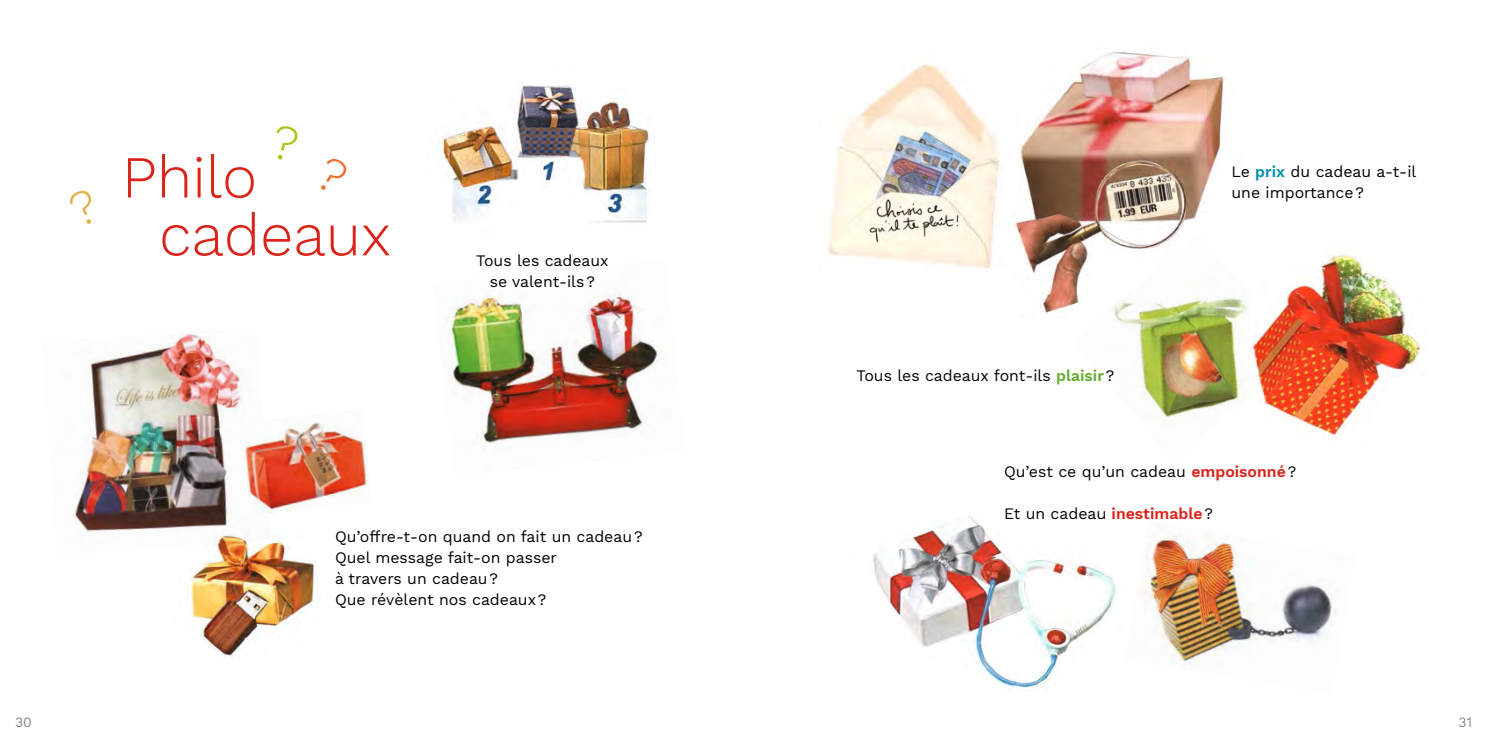
<style>
.page{position:relative;width:1489px;height:745px;background:#fff}
.page>*{position:absolute;margin:0;border:0;box-sizing:border-box;transform-origin:0 0}
.t1{font:300 59.5px/57.8px "Work Sans";color:#dc231a}
.t2{font:15.75px/21px "Work Sans";color:#000}
.t3{font:14px "Work Sans";color:#878787}
.s1{font-weight:600;color:#67ad2f}
.s2{font-weight:600;color:#0090aa}
.s3{font-weight:600;color:#dc231a}
</style>
<div class="page">
<img style="left:190px;top:536px;width:126px;height:121px">
<img style="left:73px;top:332px;width:198px;height:223px">
<img style="left:439px;top:85px;width:210px;height:138px">
<img style="left:827px;top:63px;width:155px;height:205px">
<img style="left:982px;top:51px;width:244px;height:265px">
<img style="left:1071px;top:233px;width:177px;height:192px">
<img style="left:1250px;top:253px;width:173px;height:183px">
<img style="left:442px;top:290px;width:220px;height:153px">
<img style="left:240px;top:409px;width:130px;height:106px">
<img style="left:873px;top:516px;width:245px;height:172px">
<img style="left:1145px;top:533px;width:191px;height:130px">
<h1 class="t1" style="left:159px;top:151px;width:233px;text-indent:-37px">Philo cadeaux</h1>
<p class="t2" style="left:476px;top:250px;width:134px;text-align:center">Tous les cadeaux se valent-ils?</p>
<p class="t2" style="left:335px;top:526px;width:309px">Qu’offre-t-on quand on fait un cadeau?<br>Quel message fait-on passer<br>à travers un cadeau?<br>Que révèlent nos cadeaux?</p>
<p class="t2" style="left:856px;top:366px;width:259px">Tous les cadeaux font-ils <span class="s1">plaisir</span>?</p>
<p class="t2" style="left:1231px;top:162px;width:186px">Le <span class="s2">prix</span> du cadeau a-t-il une importance?</p>
<p class="t2" style="left:1003px;top:461px;width:294px">Qu’est ce qu’un cadeau <span class="s3">empoisonné</span>?</p>
<p class="t2" style="left:1003px;top:503px;width:210px">Et un cadeau <span class="s3">inestimable</span>?</p>
<p class="t3" style="left:15px;top:713px;width:18px">30</p>
<p class="t3" style="left:1458px;top:713px;width:15px">31</p>
</div>
